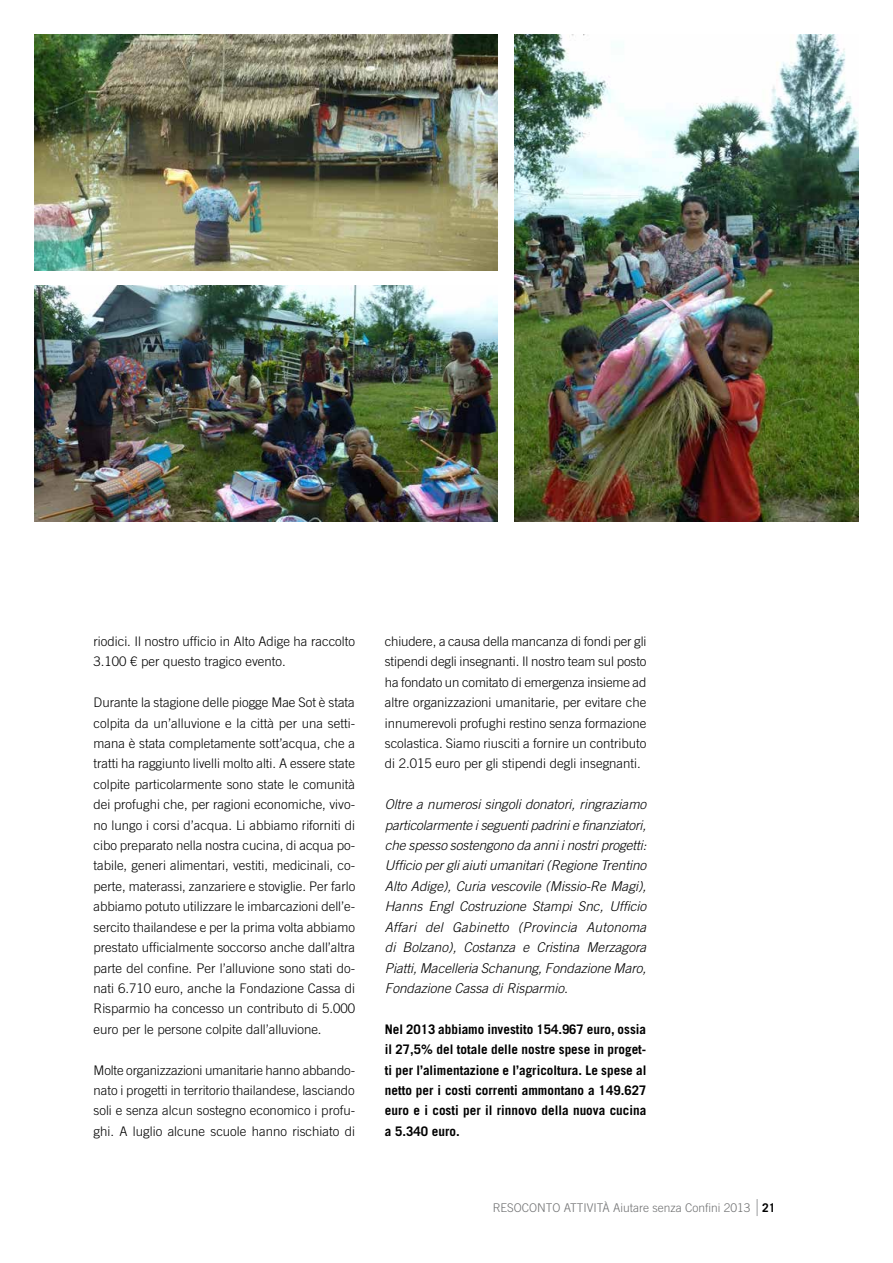
<style>
.page{position:relative;width:893px;height:1263px;background:#fff}
.page>*{position:absolute;margin:0;border:0;box-sizing:border-box;transform-origin:0 0}
.t1{font:italic 300 13.5px/20.4px "Trade Gothic LT Std";color:#000;text-align:justify}
.t2{font:300 13.2px/20.4px "Trade Gothic LT Std";color:#000;text-align:justify}
.t3{font:700 13.2px/20.4px "Trade Gothic LT Std";color:#000;text-align:justify}
.t4{font:300 12px "Trade Gothic LT Std";color:#707172}
.s1{font-weight:700;color:#000}
</style>
<div class="page">
<img style="left:34px;top:34px;width:463px;height:237px">
<img style="left:34px;top:285px;width:463px;height:237px">
<img style="left:515px;top:34px;width:344px;height:488px">
<svg style="left:757px;top:1199px;width:1px;height:17px"></svg>
<p class="t2" style="left:94px;top:631px;width:263px">riodici. Il nostro ufficio in Alto Adige ha raccolto<br>3.100 € per questo tragico evento.</p>
<p class="t2" style="left:94px;top:692px;width:263px">Durante la stagione delle piogge Mae Sot è stata colpita da un’alluvione e la città per una setti&shy;mana è stata completamente sott’acqua, che a tratti ha raggiunto livelli molto alti. A essere state colpite particolarmente sono state le comunità dei profughi che, per ragioni economiche, vivo&shy;no lungo i corsi d’acqua. Li abbiamo riforniti di cibo preparato nella nostra cucina, di acqua po&shy;tabile, generi alimentari, vestiti, medicinali, co&shy;perte, materassi, zanzariere e stoviglie. Per farlo abbiamo potuto utilizzare le imbarcazioni dell’e&shy;sercito thailandese e per la prima volta abbiamo prestato ufficialmente soccorso anche dall’altra parte del confine. Per l’alluvione sono stati do&shy;nati 6.710 euro, anche la Fondazione Cassa di Risparmio ha concesso un contributo di 5.000 euro per le persone colpite dall’alluvione.</p>
<p class="t2" style="left:94px;top:1059px;width:263px">Molte organizzazioni umanitarie hanno abbando&shy;nato i progetti in territorio thailandese, lasciando soli e senza alcun sostegno economico i profu&shy;ghi. A luglio alcune scuole hanno rischiato di</p>
<p class="t2" style="left:385px;top:631px;width:263px">chiudere, a causa della mancanza di fondi per gli stipendi degli insegnanti. Il nostro team sul posto ha fondato un comitato di emergenza insieme ad altre organizzazioni umanitarie, per evitare che innumerevoli profughi restino senza formazione scolastica. Siamo riusciti a fornire un contributo di 2.015 euro per gli stipendi degli insegnanti.</p>
<p class="t1" style="left:385px;top:794px;width:263px">Oltre a numerosi singoli donatori, ringraziamo particolarmente i seguenti padrini e finanziatori, che spesso sostengono da anni i nostri progetti:<br>Ufficio per gli aiuti umanitari (Regione Trentino Alto Adige), Curia vescovile (Missio-Re Magi), Hanns Engl Costruzione Stampi Snc, Ufficio Affari del Gabinetto (Provincia Autonoma di Bolzano), Costanza e Cristina Merzagora Piatti, Macelleria Schanung, Fondazione Maro, Fondazione Cassa di Risparmio.</p>
<p class="t3" style="left:385px;top:1019px;width:263px">Nel 2013 abbiamo investito 154.967 euro, ossia il 27,5% del totale delle nostre spese in proget&shy;ti per l’alimentazione e l’agricoltura. Le spese al netto per i costi correnti ammontano a 149.627 euro e i costi per il rinnovo della nuova cucina a 5.340 euro.</p>
<p class="t4" style="left:492px;top:1201px;width:285px">RESOCONTO ATTIVITÀ Aiutare senza Confini 2013 <span class="s1">21</span></p>
</div>
